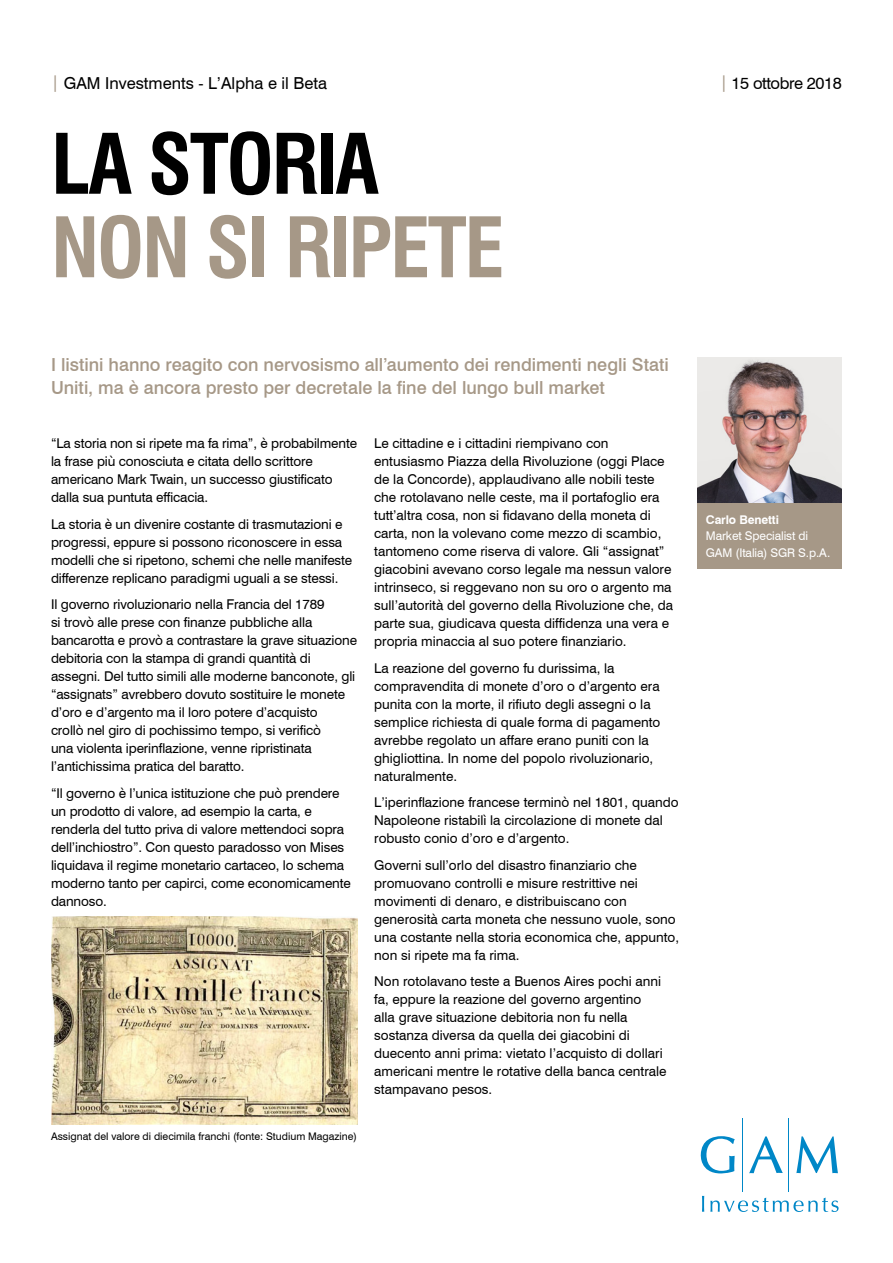
<style>
.page{position:relative;width:893px;height:1263px;background:#fff}
.page>*{position:absolute;margin:0;border:0;box-sizing:border-box;transform-origin:0 0}
.t1{font:700 condensed 81px "Swiss 721 BT";letter-spacing:-.03em;color:#a69887}
.t2{font:700 condensed 81px "Swiss 721 BT";letter-spacing:-.03em;color:#000}
.SUBTITLE{font:500 18px/22.5px "Swiss 721 BT";color:#a69887}
.t3{font:16.5px "Swiss 721 BT";color:#000}
.t4{font:16.5px "Swiss 721 BT";letter-spacing:-.025em;color:#000}
.BODY_text{font:13.5px/18px "Swiss 721 BT";color:#000}
.t5{font:12px/16.5px "Swiss 721 BT";letter-spacing:-.01em;color:#fff}
.BODY_text-2{font:10.5px "Swiss 721 BT";color:#000}
.s1{color:#a69887}
.s2{font-weight:700}
</style>
<div class="page">
<img style="left:51px;top:916px;width:306px;height:208px">
<div style="left:697px;top:502px;width:145px;height:67px;background:#a69887"></div>
<img style="left:697px;top:357px;width:145px;height:145px">
<hr style="left:742px;top:1118px;width:1px;height:74px;background:#0087c7">
<hr style="left:789px;top:1118px;width:1px;height:74px;background:#0087c7">
<svg style="left:701px;top:1136px;width:34px;height:37px"></svg>
<svg style="left:749px;top:1136px;width:34px;height:37px"></svg>
<svg style="left:796px;top:1136px;width:42px;height:37px"></svg>
<svg style="left:702px;top:1196px;width:2px;height:16px"></svg>
<svg style="left:710px;top:1197px;width:128px;height:15px"></svg>
<p class="t3" style="left:51px;top:73px;width:277px"><span class="s1">|</span> GAM Investments - L’Alpha e il Beta</p>
<p class="t4" style="left:720px;top:73px;width:124px"><span class="s1">|</span> 15 ottobre 2018</p>
<p class="t2" style="left:51px;top:116px;width:330px">LA STORIA</p>
<p class="t1" style="left:51px;top:199px;width:455px">NON SI RIPETE</p>
<p class="SUBTITLE" style="left:51px;top:353px;width:619px">I listini hanno reagito con nervosismo all’aumento dei rendimenti negli Stati<br>Uniti, ma è ancora presto per decretale la fine del lungo bull market</p>
<p class="BODY_text" style="left:51px;top:434px;width:308px">“La storia non si ripete ma fa rima”, è probabilmente la frase più conosciuta e citata dello scrittore americano Mark Twain, un successo giustificato dalla sua puntuta efficacia.</p>
<p class="BODY_text" style="left:51px;top:515px;width:303px">La storia è un divenire costante di trasmutazioni e progressi, eppure si possono riconoscere in essa modelli che si ripetono, schemi che nelle manifeste differenze replicano paradigmi uguali a se stessi.</p>
<p class="BODY_text" style="left:51px;top:595px;width:308px">Il governo rivoluzionario nella Francia del 1789<br>si trovò alle prese con finanze pubbliche alla bancarotta e provò a contrastare la grave situazione debitoria con la stampa di grandi quantità di assegni. Del tutto simili alle moderne banconote, gli “assignats” avrebbero dovuto sostituire le monete d’oro e d’argento ma il loro potere d’acquisto<br>crollò nel giro di pochissimo tempo, si verificò<br>una violenta iperinflazione, venne ripristinata l’antichissima pratica del baratto.</p>
<p class="BODY_text" style="left:51px;top:784px;width:301px">“Il governo è l’unica istituzione che può prendere un prodotto di valore, ad esempio la carta, e renderla del tutto priva di valore mettendoci sopra dell’inchiostro”. Con questo paradosso von Mises liquidava il regime monetario cartaceo, lo schema moderno tanto per capirci, come economicamente dannoso.</p>
<p class="BODY_text-2" style="left:51px;top:1130px;width:308px">Assignat del valore di diecimila franchi (fonte: Studium Magazine)</p>
<p class="BODY_text" style="left:374px;top:434px;width:300px">Le cittadine e i cittadini riempivano con entusiasmo Piazza della Rivoluzione (oggi Place de la Concorde), applaudivano alle nobili teste che rotolavano nelle ceste, ma il portafoglio era tutt’altra cosa, non si fidavano della moneta di carta, non la volevano come mezzo di scambio, tantomeno come riserva di valore. Gli “assignat” giacobini avevano corso legale ma nessun valore intrinseco, si reggevano non su oro o argento ma sull’autorità del governo della Rivoluzione che, da parte sua, giudicava questa diffidenza una vera e propria minaccia al suo potere finanziario.</p>
<p class="BODY_text" style="left:374px;top:659px;width:288px">La reazione del governo fu durissima, la compravendita di monete d’oro o d’argento era punita con la morte, il rifiuto degli assegni o la semplice richiesta di quale forma di pagamento avrebbe regolato un affare erano puniti con la ghigliottina. In nome del popolo rivoluzionario, naturalmente.</p>
<p class="BODY_text" style="left:374px;top:793px;width:306px">L’iperinflazione francese terminò nel 1801, quando<br>Napoleone ristabilì la circolazione di monete dal robusto conio d’oro e d’argento.</p>
<p class="BODY_text" style="left:374px;top:856px;width:306px">Governi sull’orlo del disastro finanziario che promuovano controlli e misure restrittive nei movimenti di denaro, e distribuiscano con generosità carta moneta che nessuno vuole, sono una costante nella storia economica che, appunto, non si ripete ma fa rima.</p>
<p class="BODY_text" style="left:374px;top:972px;width:294px">Non rotolavano teste a Buenos Aires pochi anni fa, eppure la reazione del governo argentino<br>alla grave situazione debitoria non fu nella sostanza diversa da quella dei giacobini di duecento anni prima: vietato l’acquisto di dollari americani mentre le rotative della banca centrale stampavano pesos.</p>
<p class="t5" style="left:706px;top:511px;width:126px"><span class="s2">Carlo Benetti<br></span>Market Specialist di<br>GAM (Italia) SGR S.p.A.</p>
</div>
